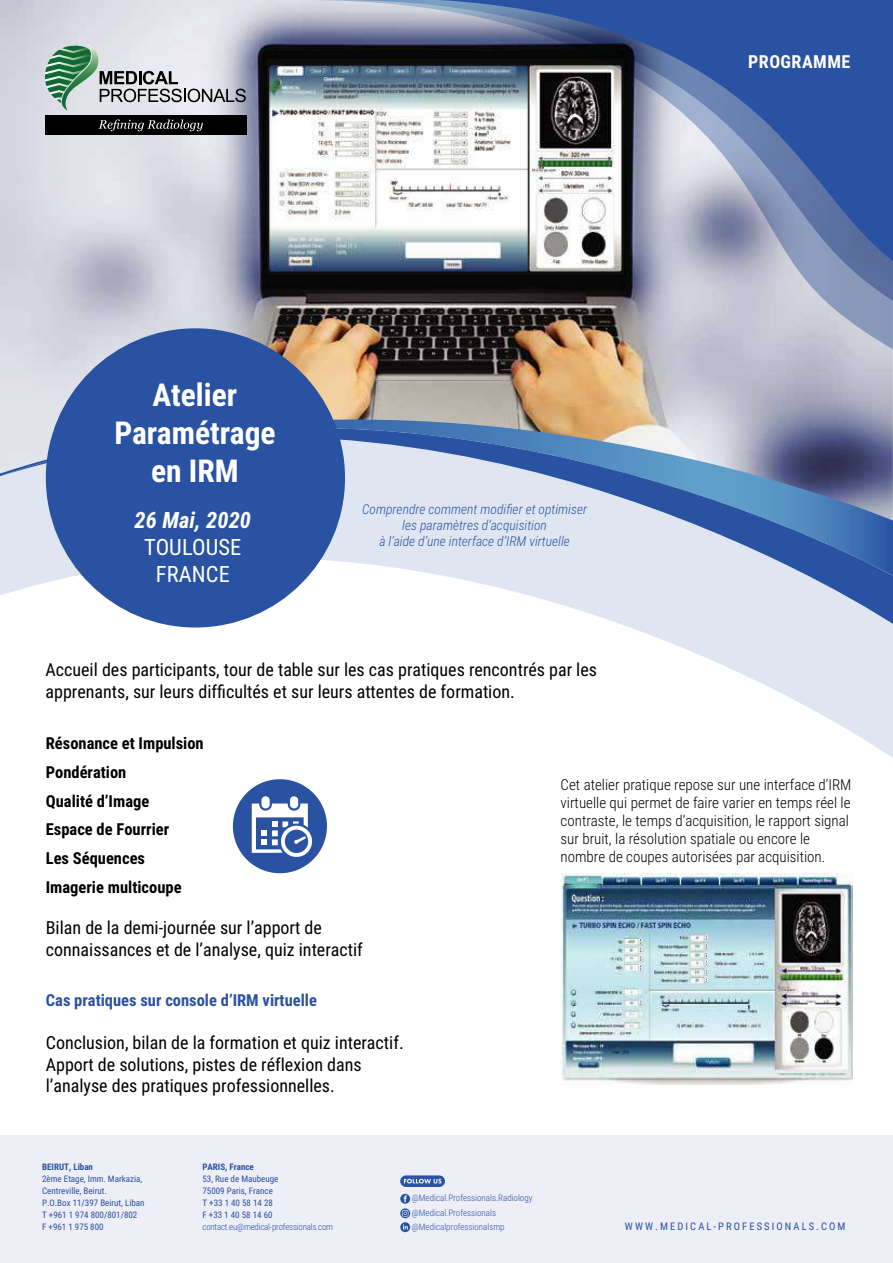
<style>
.page{position:relative;width:893px;height:1263px;background:#fff}
.page>*{position:absolute;margin:0;border:0;box-sizing:border-box;transform-origin:0 0}
.t1{font:700 31.5px/37.8px "Roboto Condensed";color:#fff;text-align:center}
.t2{font:22.5px/27px "Roboto Condensed";letter-spacing:.005em;color:#fff;text-align:center}
.t3{font:italic 700 22.5px "Roboto Condensed";letter-spacing:.005em;color:#fff}
.t4{font:18px/21.6px "Roboto Condensed";color:#000}
.t5{font:700 18px "Roboto Condensed";letter-spacing:.025em;color:#fff}
.t6{font:700 16.5px/28.8px "Roboto Condensed";color:#000}
.t7{font:700 16.5px "Roboto Condensed";color:#2952a3}
.t8{font:300 15px/18px "Roboto Condensed";color:#000}
.t9{font:italic 300 13.5px/16.2px "Roboto Condensed";color:#2952a3;text-align:center}
.t10{font:10.5px "Roboto Condensed";letter-spacing:.2em;color:#2952a3}
.t11{font:9px/12px "Roboto Condensed";color:#2952a3}
.t12{font:300 9px/14.1px "Roboto Condensed";color:#2952a3}
.t13{font:300 9px "Roboto Condensed";letter-spacing:-.025em;color:#2952a3}
.t14{font:700 9px "Roboto Condensed";color:#2952a3}
</style>
<div class="page">
<svg style="left:163px;top:624px;width:730px;height:134px"></svg>
<div style="left:233px;top:779px;width:94px;height:94px;background:#2952a3;border-radius:50%"></div>
<svg style="left:252px;top:796px;width:61px;height:61px"></svg>
<img style="left:0;top:0;width:305px;height:324px">
<img style="left:269px;top:65px;width:36px;height:207px">
<img style="left:305px;top:0;width:588px;height:324px">
<svg style="left:351px;top:0;width:542px;height:301px"></svg>
<svg style="left:440px;top:0;width:453px;height:261px;background:#7385a9"></svg>
<svg style="left:0;top:324px;width:893px;height:300px;background:#b3b8c5"></svg>
<svg style="left:37px;top:44px;width:209px;height:67px;background:#b5c0bf"></svg>
<div style="left:45px;top:115px;width:202px;height:20px;background:#000"></div>
<svg style="left:99px;top:120px;width:104px;height:11px"></svg>
<div style="left:46px;top:328px;width:299px;height:299px;background:#2952a3;border-radius:50%"></div>
<img style="left:561px;top:873px;width:291px;height:211px">
<div style="left:0;top:1136px;width:893px;height:127px;background:#edeef6"></div>
<svg style="left:400px;top:1175px;width:45px;height:12px"></svg>
<svg style="left:400px;top:1194px;width:10px;height:38px"></svg>
<h1 class="t1" style="left:114px;top:375px;width:163px">Atelier<br>Paramétrage en IRM</h1>
<p class="t3" style="left:135px;top:504px;width:118px">26 Mai, 2020</p>
<p class="t2" style="left:144px;top:533px;width:99px">TOULOUSE<br>FRANCE</p>
<p class="t9" style="left:362px;top:500px;width:226px">Comprendre comment modifier et optimiser les paramètres d’acquisition<br>à l’aide d’une interface d’IRM virtuelle</p>
<p class="t5" style="left:748px;top:49px;width:104px">PROGRAMME</p>
<p class="t4" style="left:46px;top:658px;width:553px">Accueil des participants, tour de table sur les cas pratiques rencontrés par les apprenants, sur leurs difficultés et sur leurs attentes de formation.</p>
<p class="t6" style="left:46px;top:728px;width:159px">Résonance et Impulsion<br>Pondération<br>Qualité d’Image<br>Espace de Fourrier<br>Les Séquences<br>Imagerie multicoupe</p>
<p class="t4" style="left:46px;top:916px;width:319px">Bilan de la demi-journée sur l’apport de connaissances et de l’analyse, quiz interactif</p>
<p class="t7" style="left:46px;top:989px;width:273px">Cas pratiques sur console d’IRM virtuelle</p>
<p class="t4" style="left:46px;top:1031px;width:359px">Conclusion, bilan de la formation et quiz interactif.<br>Apport de solutions, pistes de réflexion dans l’analyse des pratiques professionnelles.</p>
<p class="t8" style="left:561px;top:775px;width:292px">Cet atelier pratique repose sur une interface d’IRM virtuelle qui permet de faire varier en temps réel le contraste, le temps d’acquisition, le rapport signal sur bruit, la résolution spatiale ou encore le nombre de coupes autorisées par acquisition.</p>
<p class="t14" style="left:42px;top:1161px;width:52px">BEIRUT, Liban</p>
<p class="t11" style="left:42px;top:1173px;width:104px">2ème Etage, Imm. Markazia,<br>Centreville, Beirut.<br>P.O.Box 11/397 Beirut, Liban<br>T +961 1 974 800/801/802<br>F +961 1 975 800</p>
<p class="t14" style="left:202px;top:1161px;width:53px">PARIS, France</p>
<p class="t11" style="left:202px;top:1173px;width:77px">53, Rue de Maubeuge<br>75009 Paris, France<br>T +33 1 40 58 14 28<br>F +33 1 40 58 14 60</p>
<p class="t13" style="left:202px;top:1221px;width:132px">contact.eu@medical-professionals.com</p>
<p class="t12" style="left:412px;top:1191px;width:122px">@Medical.Professionals.Radiology @Medical.Professionals</p>
<p class="t12" style="left:412px;top:1219px;width:94px">@Medicalprofessionalsmp</p>
<p class="t10" style="left:625px;top:1218px;width:222px">WWW.MEDICAL-PROFESSIONALS.COM</p>
</div>
